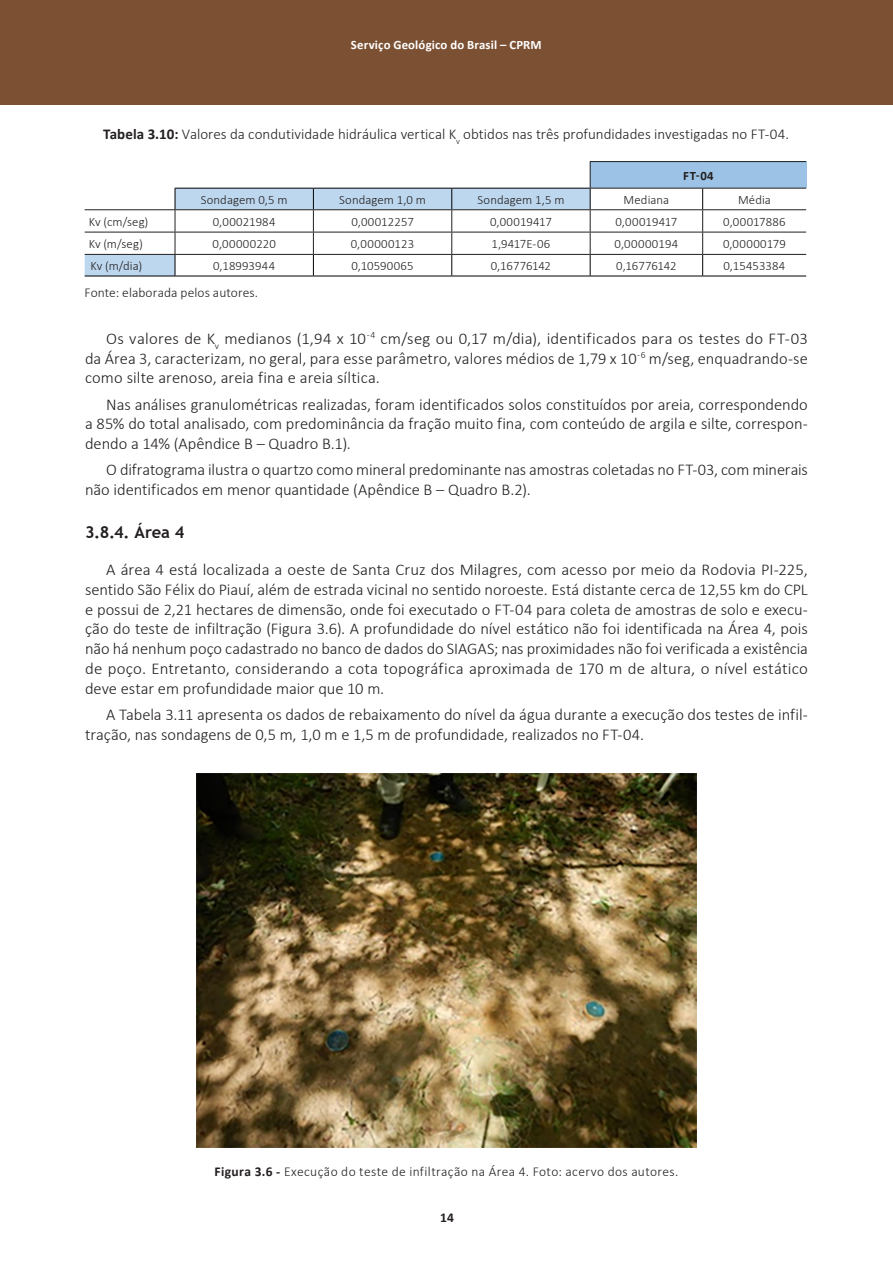
<style>
.page{position:relative;width:893px;height:1263px;background:#fff}
.page>*{position:absolute;margin:0;border:0;box-sizing:border-box;transform-origin:0 0}
.t1{font:300 16.5px/19.8px "Calibri";letter-spacing:-.005em;color:#231f20;text-align:justify}
.t2{font:700 16.5px "Trebuchet MS";color:#231f20}
.t3{font:300 15px "Calibri";color:#231f20}
.t4{font:300 13.5px "Calibri";letter-spacing:.025em;color:#231f20}
.t5{font:300 13.5px "Calibri";letter-spacing:.005em;color:#231f20}
.t6{font:700 13.5px "Calibri";color:#231f20}
.t7{font:300 12.75px "Calibri";letter-spacing:.01em;color:#231f20}
.t8{font:300 12.75px "Calibri";letter-spacing:.035em;color:#231f20}
.t9{font:700 12.75px "Calibri";letter-spacing:.015em;color:#fff}
.t10{font:300 12.75px "Calibri";letter-spacing:-.015em;color:#231f20}
.t11{font:700 12.75px "Calibri";color:#231f20}
.s1{font-weight:700}
</style>
<div class="page">
<div style="left:0;top:0;width:893px;height:105px;background:#7c5133"></div>
<img style="left:197px;top:773px;width:499px;height:374px">
<div style="left:590px;top:162px;width:216px;height:26px;background:#9cc3e5"></div>
<hr style="left:703px;top:232px;width:103px;height:1px;background:#231f20">
<hr style="left:85px;top:276px;width:90px;height:1px;background:#000">
<hr style="left:175px;top:276px;width:138px;height:1px;background:#000">
<hr style="left:313px;top:276px;width:139px;height:1px;background:#000">
<hr style="left:452px;top:276px;width:138px;height:1px;background:#000">
<hr style="left:590px;top:276px;width:113px;height:1px;background:#000">
<hr style="left:703px;top:276px;width:103px;height:1px;background:#000">
<hr style="left:590px;top:161px;width:113px;height:1px;background:#231f20">
<hr style="left:703px;top:161px;width:103px;height:1px;background:#231f20">
<hr style="left:703px;top:188px;width:103px;height:1px;background:#231f20">
<hr style="left:703px;top:209px;width:103px;height:1px;background:#231f20">
<hr style="left:703px;top:254px;width:103px;height:1px;background:#231f20">
<hr style="left:590px;top:188px;width:113px;height:1px;background:#231f20">
<hr style="left:590px;top:209px;width:113px;height:1px;background:#231f20">
<hr style="left:590px;top:232px;width:113px;height:1px;background:#231f20">
<svg style="left:702px;top:189px;width:1px;height:87px"></svg>
<hr style="left:590px;top:254px;width:113px;height:1px;background:#231f20">
<svg style="left:85px;top:162px;width:506px;height:114px"></svg>
<p class="t9" style="left:351px;top:35px;width:192px">Serviço Geológico do Brasil – CPRM</p>
<p class="t3" style="left:103px;top:125px;width:687px"><span class="s1">Tabela 3.10:</span> Valores da condutividade hidráulica vertical K<sub>v</sub> obtidos nas três profundidades investigadas no FT-04.</p>
<p class="t11" style="left:683px;top:166px;width:32px">FT-04</p>
<p class="t7" style="left:201px;top:192px;width:88px">Sondagem 0,5 m</p>
<p class="t7" style="left:339px;top:192px;width:88px">Sondagem 1,0 m</p>
<p class="t7" style="left:477px;top:192px;width:88px">Sondagem 1,5 m</p>
<p class="t7" style="left:624px;top:192px;width:47px">Mediana</p>
<p class="t7" style="left:738px;top:192px;width:34px">Média</p>
<p class="t7" style="left:89px;top:214px;width:61px">Kv (cm/seg)</p>
<p class="t7" style="left:213px;top:214px;width:64px">0,00021984</p>
<p class="t7" style="left:351px;top:214px;width:64px">0,00012257</p>
<p class="t7" style="left:490px;top:214px;width:63px">0,00019417</p>
<p class="t7" style="left:615px;top:214px;width:63px">0,00019417</p>
<p class="t7" style="left:723px;top:214px;width:64px">0,00017886</p>
<p class="t7" style="left:89px;top:236px;width:55px">Kv (m/seg)</p>
<p class="t8" style="left:213px;top:236px;width:65px">0,00000220</p>
<p class="t8" style="left:351px;top:236px;width:65px">0,00000123</p>
<p class="t7" style="left:492px;top:236px;width:60px">1,9417E-06</p>
<p class="t8" style="left:615px;top:236px;width:65px">0,00000194</p>
<p class="t8" style="left:723px;top:236px;width:64px">0,00000179</p>
<p class="t7" style="left:91px;top:258px;width:53px">Kv (m/dia)</p>
<p class="t7" style="left:213px;top:258px;width:64px">0,18993944</p>
<p class="t7" style="left:351px;top:258px;width:64px">0,10590065</p>
<p class="t10" style="left:491px;top:258px;width:62px">0,16776142</p>
<p class="t10" style="left:616px;top:258px;width:62px">0,16776142</p>
<p class="t7" style="left:723px;top:258px;width:64px">0,15453384</p>
<p class="t5" style="left:84px;top:284px;width:175px">Fonte: elaborada pelos autores.</p>
<p class="t1" style="left:85px;top:328px;width:724px;text-indent:21px">Os valores de K<sub>v</sub> medianos (1,94 x 10<sup>-4</sup> cm/seg ou 0,17 m/dia), identificados para os testes do FT-03 da Área 3, caracterizam, no geral, para esse parâmetro, valores médios de 1,79 x 10<sup>-6</sup> m/seg, enquadrando-se como silte arenoso, areia fina e areia síltica.</p>
<p class="t1" style="left:85px;top:394px;width:724px;text-indent:21px">Nas análises granulométricas realizadas, foram identificados solos constituídos por areia, correspondendo a 85% do total analisado, com predominância da fração muito fina, com conteúdo de argila e silte, correspon&shy;dendo a 14% (Apêndice B – Quadro B.1).</p>
<p class="t1" style="left:85px;top:460px;width:724px;text-indent:21px">O difratograma ilustra o quartzo como mineral predominante nas amostras coletadas no FT-03, com minerais não identificados em menor quantidade (Apêndice B – Quadro B.2).</p>
<p class="t2" style="left:85px;top:522px;width:101px">3.8.4. Área 4</p>
<p class="t1" style="left:85px;top:559px;width:724px;text-indent:21px">A área 4 está localizada a oeste de Santa Cruz dos Milagres, com acesso por meio da Rodovia PI-225, sentido São Félix do Piauí, além de estrada vicinal no sentido noroeste. Está distante cerca de 12,55 km do CPL e possui de 2,21 hectares de dimensão, onde foi executado o FT-04 para coleta de amostras de solo e execu&shy;ção do teste de infiltração (Figura 3.6). A profundidade do nível estático não foi identificada na Área 4, pois não há nenhum poço cadastrado no banco de dados do SIAGAS; nas proximidades não foi verificada a existência de poço. Entretanto, considerando a cota topográfica aproximada de 170 m de altura, o nível estático deve estar em profundidade maior que 10 m.</p>
<p class="t1" style="left:85px;top:704px;width:724px;text-indent:21px">A Tabela 3.11 apresenta os dados de rebaixamento do nível da água durante a execução dos testes de infil&shy;tração, nas sondagens de 0,5 m, 1,0 m e 1,5 m de profundidade, realizados no FT-04.</p>
<p class="t4" style="left:215px;top:1163px;width:465px"><span class="s1">Figura 3.6 -</span> Execução do teste de infiltração na Área 4. Foto: acervo dos autores.</p>
<p class="t6" style="left:440px;top:1208px;width:15px">14</p>
</div>
